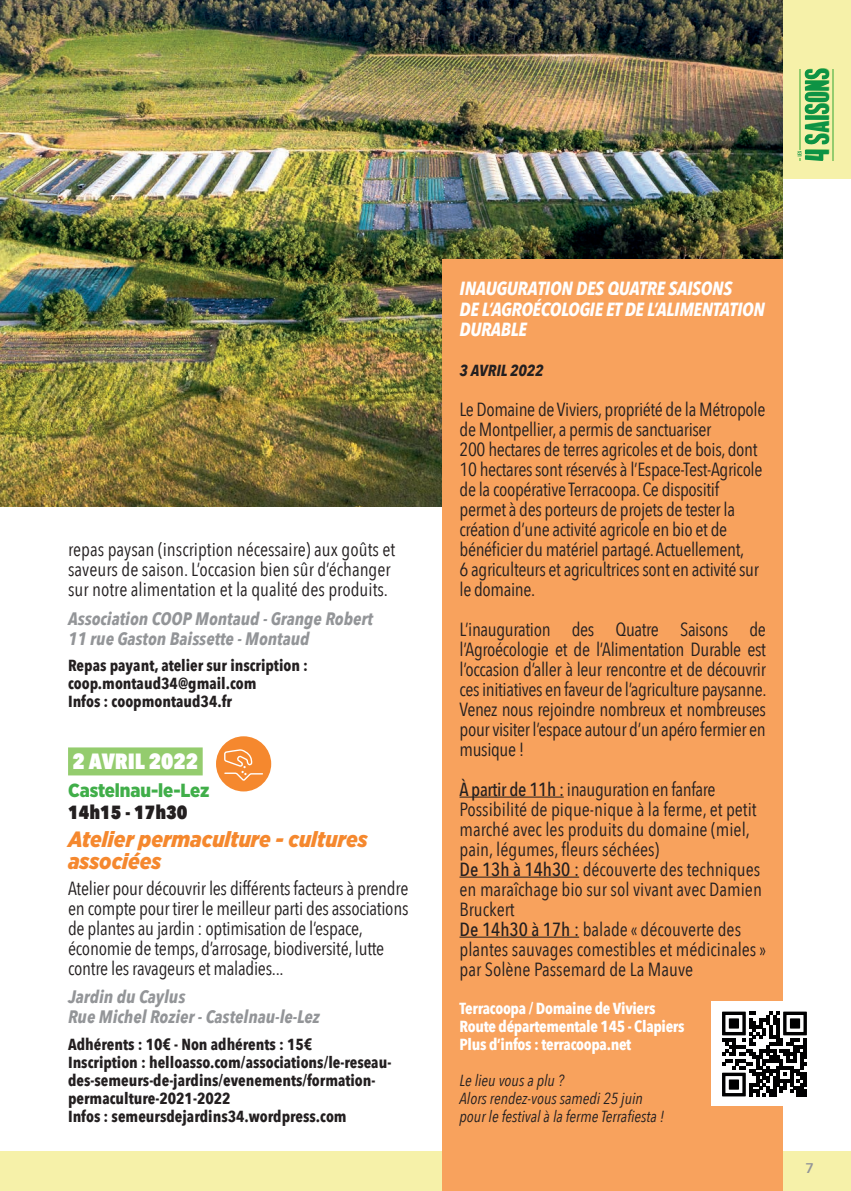
<style>
.page{position:relative;width:851px;height:1191px;background:#fff}
.page>*{position:absolute;margin:0;border:0;box-sizing:border-box;transform-origin:0 0}
.t1{font:italic 900 22px/22px "Gotham Narrow";color:#f5882e}
.t2{font:800 22px "Avenir Next Condensed";color:#fff}
.t3{font:19px/20px "Avenir Next Condensed";letter-spacing:-.015em;color:#231f20}
.t4{font:italic 700 19px/20px "Avenir Next Condensed";letter-spacing:-.015em;color:#fff}
.t5{font:900 19px "Gotham Narrow";letter-spacing:-.005em;color:#40ae49}
.t6{font:800 19px "Avenir Next Condensed";color:#231f20}
.t7{font:italic 700 18px/20px "Avenir Next Condensed";color:#939598}
.t8{font:700 16px/18px "Avenir Next Condensed";color:#231f20}
.t9{font:700 16px/18px "Avenir Next Condensed";letter-spacing:-.02em;color:#fff}
.t10{font:italic 16px/18px "Avenir Next Condensed";color:#231f20}
.t11{font:italic 700 16px "Avenir Next Condensed";color:#231f20}
.t12{font:600 14px "Avenir Next";color:#939598}
.s1{font-weight:500}
</style>
<div class="page">
<div style="left:0;top:1151px;width:850px;height:40px;background:#f6f1a9"></div>
<div style="left:782px;top:0;width:68px;height:179px;background:#f6f1a9"></div>
<hr style="left:832px;top:69px;width:1px;height:92px;background:#94cc6e">
<svg style="left:797px;top:68px;width:32px;height:93px"></svg>
<img style="left:0;top:0;width:782px;height:506px">
<div style="left:68px;top:747px;width:135px;height:28px;background:#94cc6e"></div>
<div style="left:216px;top:736px;width:55px;height:55px;background:#f5882e;border-radius:50%"></div>
<svg style="left:224px;top:749px;width:39px;height:32px"></svg>
<div style="left:442px;top:259px;width:340px;height:932px;background:#f8a25d"></div>
<hr style="left:459px;top:796px;width:104px;height:1px;background:#231f20">
<hr style="left:459px;top:876px;width:120px;height:1px;background:#231f20">
<hr style="left:459px;top:936px;width:120px;height:1px;background:#231f20">
<div style="left:711px;top:1001px;width:105px;height:104px;background:#fff"></div>
<svg style="left:722px;top:1011px;width:84px;height:85px"></svg>
<p class="t3" style="left:68px;top:539px;width:328px">repas paysan (inscription nécessaire) aux goûts et saveurs de saison. L’occasion bien sûr d’échanger sur notre alimentation et la qualité des produits.</p>
<p class="t7" style="left:68px;top:608px;width:306px">Association COOP Montaud - Grange Robert<br>11 rue Gaston Baissette - Montaud</p>
<p class="t8" style="left:68px;top:656px;width:241px">Repas payant, atelier sur inscription : coop.montaud34@gmail.com<br>Infos : coopmontaud34.fr</p>
<p class="t2" style="left:72px;top:748px;width:127px">2 AVRIL 2022</p>
<p class="t5" style="left:68px;top:778px;width:143px">Castelnau-le-Lez</p>
<p class="t6" style="left:68px;top:800px;width:121px">14h15 - 17h30</p>
<p class="t1" style="left:68px;top:828px;width:301px">Atelier permaculture - cultures associées</p>
<p class="t3" style="left:68px;top:877px;width:342px">Atelier pour découvrir les différents facteurs à prendre en compte pour tirer le meilleur parti des associations de plantes au jardin : optimisation de l’espace, économie de temps, d’arrosage, biodiversité, lutte contre les ravageurs et maladies...</p>
<p class="t7" style="left:68px;top:986px;width:253px">Jardin du Caylus<br>Rue Michel Rozier - Castelnau-le-Lez</p>
<p class="t8" style="left:68px;top:1034px;width:325px">Adhérents : 10€ - Non adhérents : 15€<br>Inscription : helloasso.com/associations/le-reseau&shy;des-semeurs-de-jardins/evenements/formation&shy;permaculture-2021-2022<br>Infos : semeursdejardins34.wordpress.com</p>
<p class="t4" style="left:459px;top:279px;width:307px">INAUGURATION DES QUATRE SAISONS<br>DE L’AGROÉCOLOGIE ET DE L’ALIMENTATION<br>DURABLE</p>
<p class="t11" style="left:459px;top:360px;width:85px">3 AVRIL 2022</p>
<p class="t3" style="left:459px;top:398px;width:307px">Le Domaine de Viviers, propriété de la Métropole de Montpellier, a permis de sanctuariser<br>200 hectares de terres agricoles et de bois, dont 10 hectares sont réservés à l’Espace-Test-Agricole de la coopérative Terracoopa. Ce dispositif permet à des porteurs de projets de tester la création d’une activité agricole en bio et de bénéficier du matériel partagé. Actuellement,<br>6 agriculteurs et agricultrices sont en activité sur le domaine.</p>
<p class="t3" style="left:459px;top:618px;width:308px;text-align:justify">L’inauguration des Quatre Saisons de l’Agroécologie et de l’Alimentation Durable est l’occasion d’aller à leur rencontre et de découvrir ces initiatives en faveur de l’agriculture paysanne.<br>Venez nous rejoindre nombreux et nombreuses pour visiter l’espace autour d’un apéro fermier en musique !</p>
<p class="t3" style="left:459px;top:778px;width:308px"><span class="s1">À partir de 11h :</span> inauguration en fanfare Possibilité de pique-nique à la ferme, et petit marché avec les produits du domaine (miel, pain, légumes, fleurs séchées)<br><span class="s1">De 13h à 14h30 :</span> découverte des techniques en maraîchage bio sur sol vivant avec Damien Bruckert<br><span class="s1">De 14h30 à 17h :</span> balade « découverte des plantes sauvages comestibles et médicinales » par Solène Passemard de La Mauve</p>
<p class="t9" style="left:459px;top:999px;width:226px">Terracoopa / Domaine de Viviers<br>Route départementale 145 - Clapiers<br>Plus d’infos : terracoopa.net</p>
<p class="t10" style="left:459px;top:1071px;width:206px">Le lieu vous a plu ?<br>Alors rendez-vous samedi 25 juin pour le festival à la ferme Terrafiesta !</p>
<p class="t12" style="left:805px;top:1155px;width:10px">7</p>
</div>
